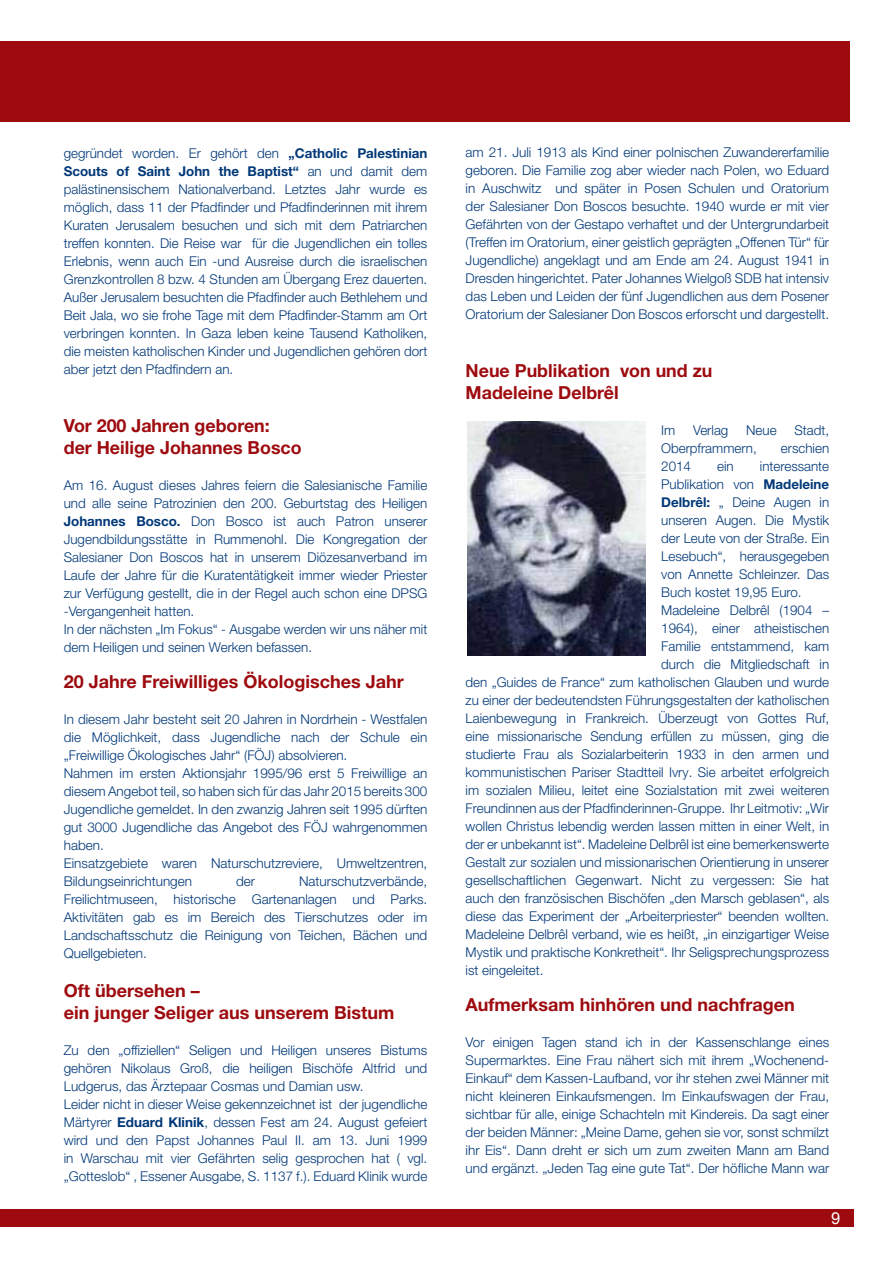
<style>
.page{position:relative;width:893px;height:1263px;background:#fff}
.page>*{position:absolute;margin:0;border:0;box-sizing:border-box;transform-origin:0 0}
.t1{font:700 18px/21.6px "Helvetica Neue LT Pro";color:#9e0b0f}
.t2{font:16.5px "Arial";color:#fff}
.t3{font:300 13.5px/18px "Helvetica Neue LT Pro";color:#003878;text-align:justify}
.s1{font-weight:700}
</style>
<div class="page">
<div style="left:0;top:41px;width:850px;height:80px;background:#9e0b0f"></div>
<div style="left:0;top:1210px;width:854px;height:17px;background:#9e0b0f"></div>
<img style="left:468px;top:421px;width:177px;height:234px">
<p class="t3" style="left:64px;top:144px;width:365px">gegründet worden. Er gehört den <span class="s1">„Catholic Palestinian Scouts of Saint John the Baptist“</span> an und damit dem palästinensischem Nationalverband. Letztes Jahr wurde es möglich, dass 11 der Pfadfinder und Pfadfinderinnen mit ihrem Kuraten Jerusalem besuchen und sich mit dem Patriarchen treffen konnten. Die Reise war für die Jugendlichen ein tolles Erlebnis, wenn auch Ein -und Ausreise durch die israelischen Grenzkontrollen 8 bzw. 4 Stunden am Übergang Erez dauerten.<br>Außer Jerusalem besuchten die Pfadfinder auch Bethlehem und Beit Jala, wo sie frohe Tage mit dem Pfadfinder-Stamm am Ort verbringen konnten. In Gaza leben keine Tausend Katholiken, die meisten katholischen Kinder und Jugendlichen gehören dort aber jetzt den Pfadfindern an.</p>
<h1 class="t1" style="left:64px;top:414px;width:239px">Vor 200 Jahren geboren: der Heilige Johannes Bosco</h1>
<p class="t3" style="left:64px;top:476px;width:365px;text-align:left">Am 16. August dieses Jahres feiern die Salesianische Familie und alle seine Patrozinien den 200. Geburtstag des Heiligen <span class="s1">Johannes Bosco.</span> Don Bosco ist auch Patron unserer Jugendbildungsstätte in Rummenohl. Die Kongregation der Salesianer Don Boscos hat in unserem Diözesanverband im Laufe der Jahre für die Kuratentätigkeit immer wieder Priester zur Verfügung gestellt, die in der Regel auch schon eine DPSG -Vergangenheit hatten.<br>In der nächsten „Im Fokus“ - Ausgabe werden wir uns näher mit dem Heiligen und seinen Werken befassen.</p>
<h1 class="t1" style="left:64px;top:670px;width:341px">20 Jahre Freiwilliges Ökologisches Jahr</h1>
<p class="t3" style="left:64px;top:710px;width:365px;text-align:left">In diesem Jahr besteht seit 20 Jahren in Nordrhein - Westfalen die Möglichkeit, dass Jugendliche nach der Schule ein „Freiwillige Ökologisches Jahr“ (FÖJ) absolvieren.<br>Nahmen im ersten Aktionsjahr 1995/96 erst 5 Freiwillige an diesem Angebot teil, so haben sich für das Jahr 2015 bereits 300<br>Jugendliche gemeldet. In den zwanzig Jahren seit 1995 dürften gut 3000 Jugendliche das Angebot des FÖJ wahrgenommen haben.<br>Einsatzgebiete waren Naturschutzreviere, Umweltzentren, Bildungseinrichtungen</p>
<p class="t3" style="left:64px;top:872px;width:365px;text-indent:235px">Naturschutzverbände, Freilichtmuseen, historische Gartenanlagen und Parks.<br>Aktivitäten gab es im Bereich des Tierschutzes oder im Landschaftsschutz die Reinigung von Teichen, Bächen und Quellgebieten.</p>
<h1 class="t1" style="left:64px;top:980px;width:332px">Oft übersehen –<br>ein junger Seliger aus unserem Bistum</h1>
<p class="t3" style="left:64px;top:1041px;width:365px;text-align:left">Zu den „offiziellen“ Seligen und Heiligen unseres Bistums gehören Nikolaus Groß, die heiligen Bischöfe Altfrid und Ludgerus, das Ärztepaar Cosmas und Damian usw.<br>Leider nicht in dieser Weise gekennzeichnet ist der jugendliche Märtyrer <span class="s1">Eduard Klinik</span>, dessen Fest am 24. August gefeiert wird und den Papst Johannes Paul II. am 13. Juni 1999 in Warschau mit vier Gefährten selig gesprochen hat ( vgl. „Gotteslob“ , Essener Ausgabe, S. 1137 f.). Eduard Klinik wurde</p>
<p class="t3" style="left:236px;top:872px;width:21px">der</p>
<p class="t3" style="left:466px;top:143px;width:365px">am 21. Juli 1913 als Kind einer polnischen Zuwandererfamilie geboren. Die Familie zog aber wieder nach Polen, wo Eduard in Auschwitz und später in Posen Schulen und Oratorium der Salesianer Don Boscos besuchte. 1940 wurde er mit vier Gefährten von der Gestapo verhaftet und der Untergrundarbeit (Treffen im Oratorium, einer geistlich geprägten „Offenen Tür“ für Jugendliche) angeklagt und am Ende am 24. August 1941 in Dresden hingerichtet. Pater Johannes Wielgoß SDB hat intensiv das Leben und Leiden der fünf Jugendlichen aus dem Posener Oratorium der Salesianer Don Boscos erforscht und dargestellt.</p>
<h1 class="t1" style="left:466px;top:359px;width:248px">Neue Publikation von und zu<br>Madeleine Delbrêl</h1>
<p class="t3" style="left:661px;top:421px;width:16px">Im</p>
<p class="t3" style="left:693px;top:421px;width:37px">Verlag</p>
<p class="t3" style="left:746px;top:421px;width:32px">Neue</p>
<p class="t3" style="left:794px;top:421px;width:36px">Stadt,</p>
<p class="t3" style="left:661px;top:439px;width:97px">Oberpframmern,</p>
<p class="t3" style="left:781px;top:439px;width:50px">erschien</p>
<p class="t3" style="left:661px;top:457px;width:31px">2014</p>
<p class="t3" style="left:717px;top:457px;width:18px">ein</p>
<p class="t3" style="left:760px;top:457px;width:71px">interessante</p>
<p class="t3" style="left:661px;top:474px;width:169px">Publikation von <span class="s1">Madeleine</span></p>
<p class="t3" style="left:661px;top:492px;width:169px"><span class="s1">Delbrêl:</span> „ Deine Augen in</p>
<p class="t3" style="left:661px;top:510px;width:169px">unseren Augen. Die Mystik</p>
<p class="t3" style="left:661px;top:528px;width:169px">der Leute von der Straße. Ein</p>
<p class="t3" style="left:661px;top:546px;width:169px">Lesebuch“, herausgegeben</p>
<p class="t3" style="left:661px;top:564px;width:169px">von Annette Schleinzer. Das</p>
<p class="t3" style="left:661px;top:582px;width:142px">Buch kostet 19,95 Euro.</p>
<p class="t3" style="left:661px;top:600px;width:169px">Madeleine Delbrêl (1904 –</p>
<p class="t3" style="left:661px;top:618px;width:169px">1964), einer atheistischen</p>
<p class="t3" style="left:661px;top:636px;width:169px">Familie entstammend, kam</p>
<p class="t3" style="left:661px;top:654px;width:169px">durch die Mitgliedschaft in</p>
<p class="t3" style="left:466px;top:672px;width:365px">den „Guides de France“ zum katholischen Glauben und wurde</p>
<p class="t3" style="left:466px;top:690px;width:365px">zu einer der bedeutendsten Führungsgestalten der katholischen</p>
<p class="t3" style="left:466px;top:708px;width:365px">Laienbewegung in Frankreich. Überzeugt von Gottes Ruf,</p>
<p class="t3" style="left:466px;top:726px;width:365px">eine missionarische Sendung erfüllen zu müssen, ging die</p>
<p class="t3" style="left:466px;top:744px;width:365px">studierte Frau als Sozialarbeiterin 1933 in den armen und</p>
<p class="t3" style="left:466px;top:762px;width:365px">kommunistischen Pariser Stadtteil Ivry. Sie arbeitet erfolgreich</p>
<p class="t3" style="left:466px;top:780px;width:365px">im sozialen Milieu, leitet eine Sozialstation mit zwei weiteren</p>
<p class="t3" style="left:466px;top:798px;width:365px">Freundinnen aus der Pfadfinderinnen-Gruppe. Ihr Leitmotiv: „Wir</p>
<p class="t3" style="left:466px;top:816px;width:365px">wollen Christus lebendig werden lassen mitten in einer Welt, in</p>
<p class="t3" style="left:466px;top:834px;width:365px">der er unbekannt ist“. Madeleine Delbrêl ist eine bemerkenswerte</p>
<p class="t3" style="left:466px;top:852px;width:365px">Gestalt zur sozialen und missionarischen Orientierung in unserer</p>
<p class="t3" style="left:466px;top:870px;width:365px">gesellschaftlichen Gegenwart. Nicht zu vergessen: Sie hat</p>
<p class="t3" style="left:466px;top:888px;width:365px">auch den französischen Bischöfen „den Marsch geblasen“, als</p>
<p class="t3" style="left:466px;top:906px;width:365px">diese das Experiment der „Arbeiterpriester“ beenden wollten.</p>
<p class="t3" style="left:466px;top:924px;width:365px">Madeleine Delbrêl verband, wie es heißt, „in einzigartiger Weise</p>
<p class="t3" style="left:466px;top:942px;width:365px">Mystik und praktische Konkretheit“. Ihr Seligsprechungsprozess</p>
<p class="t3" style="left:466px;top:960px;width:79px">ist eingeleitet.</p>
<h1 class="t1" style="left:466px;top:993px;width:331px">Aufmerksam hinhören und nachfragen</h1>
<p class="t3" style="left:466px;top:1033px;width:365px">Vor einigen Tagen stand ich in der Kassenschlange eines Supermarktes. Eine Frau nähert sich mit ihrem „Wochenend-Einkauf“ dem Kassen-Laufband, vor ihr stehen zwei Männer mit nicht kleineren Einkaufsmengen. Im Einkaufswagen der Frau, sichtbar für alle, einige Schachteln mit Kindereis. Da sagt einer der beiden Männer: „Meine Dame, gehen sie vor, sonst schmilzt ihr Eis“. Dann dreht er sich um zum zweiten Mann am Band und ergänzt. „Jeden Tag eine gute Tat“. Der höfliche Mann war</p>
<p class="t2" style="left:831px;top:1207px;width:11px">9</p>
</div>
